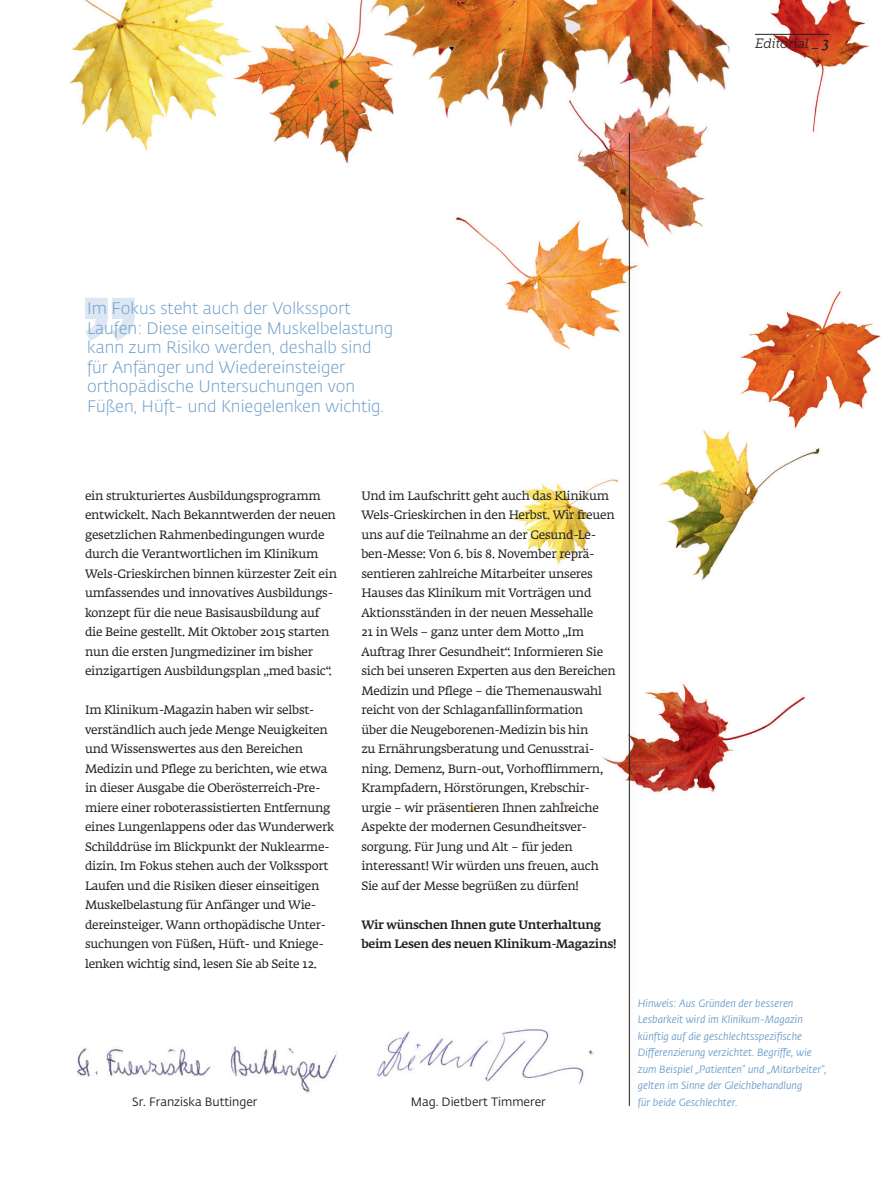
<style>
.page{position:relative;width:893px;height:1191px;background:#fff}
.page>*{position:absolute;margin:0;border:0;box-sizing:border-box;transform-origin:0 0}
.t1{font:300 16.5px/19.5px "Fedra Sans Std";color:#6fa0cb}
.t2{font:italic 13.5px "Museo Slab 300";letter-spacing:-.005em;color:#231f20}
.t3{font:12px/19.5px "Fedra Serif A Std";letter-spacing:-.02em;color:#231f20}
.t4{font:500 12px/19.5px "Fedra Serif A Std";letter-spacing:-.02em;color:#231f20}
.t5{font:12px "Fedra Sans Std";color:#231f20}
.t6{font:italic 10.5px/16.5px "Fedra Sans Std";color:#6fa0cb}
.s1{font-family:"Fedra Serif A Std Demi";font-size:15px}
</style>
<div class="page">
<img style="left:69px;top:0;width:812px;height:810px">
<hr style="left:755px;top:34px;width:74px;height:1px;background:#231f20">
<img style="left:76px;top:1046px;width:262px;height:48px">
<img style="left:376px;top:1028px;width:217px;height:55px">
<svg style="left:85px;top:298px;width:50px;height:43px"></svg>
<div style="left:625px;top:132px;width:13px;height:983px;background:#231f20;opacity:.28"></div>
<hr style="left:629px;top:133px;width:1px;height:973px;background:#231f20">
<p class="t2" style="left:755px;top:36px;width:76px">Editorial _ <span class="s1">3</span></p>
<h1 class="t1" style="left:87px;top:299px;width:307px">Im Fokus steht auch der Volkssport Laufen: Diese einseitige Muskelbelastung kann zum Risiko werden, deshalb sind für Anfänger und Wiedereinsteiger orthopädische Untersuchungen von Füßen, Hüft- und Kniegelenken wichtig.</h1>
<p class="t3" style="left:85px;top:487px;width:253px">ein strukturiertes Ausbildungsprogramm entwickelt. Nach Bekanntwerden der neuen gesetzlichen Rahmenbedingungen wurde durch die Verantwortlichen im Klinikum Wels-Grieskirchen binnen kürzester Zeit ein umfassendes und innovatives Ausbildungs&shy;konzept für die neue Basisausbildung auf die Beine gestellt. Mit Oktober 2015 starten nun die ersten Jungmediziner im bisher einzigartigen Ausbildungsplan „med basic“.</p>
<p class="t3" style="left:85px;top:701px;width:251px">Im Klinikum-Magazin haben wir selbst&shy;verständlich auch jede Menge Neuigkeiten und Wissenswertes aus den Bereichen Medizin und Pflege zu berichten, wie etwa in dieser Ausgabe die Oberösterreich-Pre&shy;miere einer roboterassistierten Entfernung eines Lungenlappens oder das Wunderwerk Schilddrüse im Blickpunkt der Nuklearme&shy;dizin. Im Fokus stehen auch der Volkssport Laufen und die Risiken dieser einseitigen Muskelbelastung für Anfänger und Wie&shy;dereinsteiger. Wann orthopädische Unter&shy;suchungen von Füßen, Hüft- und Kniege&shy;lenken wichtig sind, lesen Sie ab Seite 12.</p>
<p class="t3" style="left:361px;top:487px;width:256px">Und im Laufschritt geht auch das Klinikum Wels-Grieskirchen in den Herbst. Wir freuen uns auf die Teilnahme an der Gesund-Le&shy;ben-Messe: Von 6. bis 8. November reprä&shy;sentieren zahlreiche Mitarbeiter unseres Hauses das Klinikum mit Vorträgen und Aktionsständen in der neuen Messehalle<br>21 in Wels − ganz unter dem Motto „Im Auftrag Ihrer Gesundheit“. Informieren Sie sich bei unseren Experten aus den Bereichen Medizin und Pflege – die Themenauswahl reicht von der Schlaganfallinformation<br>über die Neugeborenen-Medizin bis hin<br>zu Ernährungsberatung und Genusstrai&shy;ning. Demenz, Burn-out, Vorhofflimmern, Krampfadern, Hörstörungen, Krebschir&shy;urgie – wir präsentieren Ihnen zahlreiche Aspekte der modernen Gesundheitsver&shy;sorgung. Für Jung und Alt – für jeden interessant! Wir würden uns freuen, auch Sie auf der Messe begrüßen zu dürfen!</p>
<p class="t4" style="left:361px;top:915px;width:257px">Wir wünschen Ihnen gute Unterhaltung beim Lesen des neuen Klinikum-Magazins!</p>
<p class="t6" style="left:638px;top:995px;width:190px">Hinweis: Aus Gründen der besseren Lesbarkeit wird im Klinikum-Magazin künftig auf die geschlechtsspezifische Differenzierung verzichtet. Begriffe, wie zum Beispiel „Patienten" und „Mitarbeiter", gelten im Sinne der Gleichbehandlung</p>
<p class="t5" style="left:132px;top:1094px;width:127px">Sr. Franziska Buttinger</p>
<p class="t5" style="left:411px;top:1094px;width:137px">Mag. Dietbert Timmerer</p>
<p class="t6" style="left:638px;top:1094px;width:101px">für beide Geschlechter.</p>
</div>
